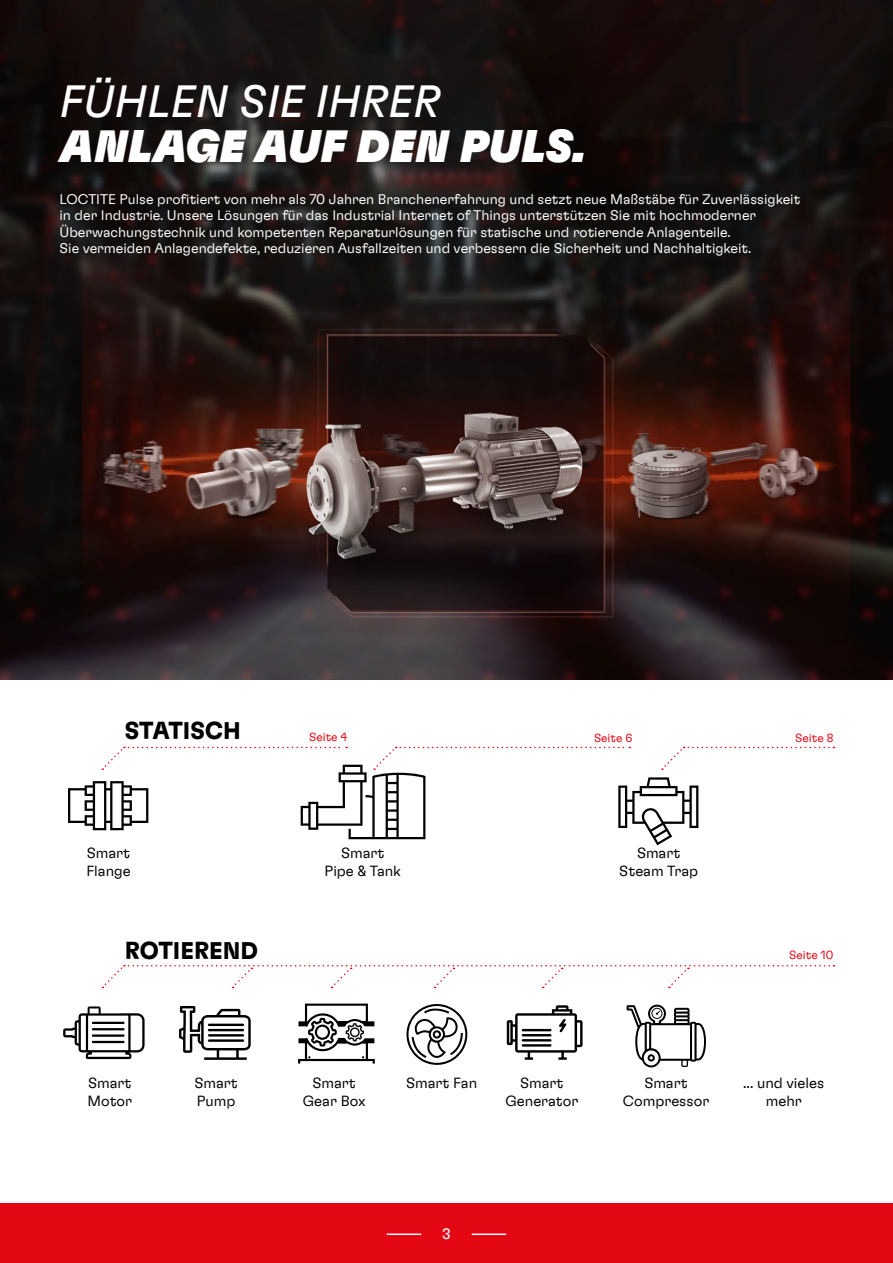
<style>
.page{position:relative;width:893px;height:1263px;background:#fff}
.page>*{position:absolute;margin:0;border:0;box-sizing:border-box;transform-origin:0 0}
.t1{font:45px "Henkel GT Flexa Bl It";color:#fff}
.t2{font:italic 45px "Henkel GT Flexa";color:#fff}
.t3{font:700 24px "Henkel GT Flexa";color:#000}
.t4{font:300 15px/18px "Henkel GT Flexa";color:#000;text-align:center}
.t5{font:15px "Henkel GT Flexa";color:#fff}
.t6{font:300 14.25px/16.5px "Henkel GT Flexa";color:#fff}
.t7{font:300 12px "Henkel GT Flexa";color:#e30613}
</style>
<div class="page">
<img style="left:1px;top:0;width:892px;height:679px">
<svg style="left:102px;top:965px;width:732px;height:23px"></svg>
<svg style="left:63px;top:1006px;width:82px;height:53px"></svg>
<svg style="left:298px;top:1003px;width:77px;height:60px"></svg>
<svg style="left:406px;top:1004px;width:61px;height:61px"></svg>
<svg style="left:507px;top:1005px;width:76px;height:55px"></svg>
<svg style="left:627px;top:1004px;width:79px;height:63px"></svg>
<svg style="left:179px;top:1006px;width:72px;height:54px"></svg>
<svg style="left:68px;top:747px;width:766px;height:98px"></svg>
<div style="left:0;top:1203px;width:893px;height:60px;background:#e30613"></div>
<hr style="left:472px;top:1233px;width:34px;height:2px;background:#fff">
<hr style="left:387px;top:1233px;width:34px;height:2px;background:#fff">
<h1 class="t2" style="left:60px;top:73px;width:382px">FÜHLEN SIE IHRER</h1>
<h1 class="t1" style="left:60px;top:118px;width:529px">ANLAGE AUF DEN PULS.</h1>
<p class="t6" style="left:60px;top:190px;width:742px">LOCTITE Pulse profitiert von mehr als 70 Jahren Branchenerfahrung und setzt neue Maßstäbe für Zuverlässigkeit in der Industrie. Unsere Lösungen für das Industrial Internet of Things unterstützen Sie mit hochmoderner Überwachungstechnik und kompetenten Reparaturlösungen für statische und rotierende Anlagenteile.<br>Sie vermeiden Anlagendefekte, reduzieren Ausfallzeiten und verbessern die Sicherheit und Nachhaltigkeit.</p>
<h2 class="t3" style="left:125px;top:716px;width:118px">STATISCH</h2>
<p class="t7" style="left:309px;top:730px;width:40px">Seite 4</p>
<p class="t7" style="left:594px;top:730px;width:40px">Seite 6</p>
<p class="t7" style="left:795px;top:730px;width:40px">Seite 8</p>
<p class="t4" style="left:86px;top:843px;width:46px;text-align:left">Smart<br>Flange</p>
<p class="t4" style="left:619px;top:843px;width:80px">Smart<br>Steam Trap</p>
<p class="t4" style="left:325px;top:843px;width:78px">Smart<br>Pipe &amp; Tank</p>
<h2 class="t3" style="left:125px;top:935px;width:135px">ROTIEREND</h2>
<p class="t7" style="left:789px;top:948px;width:46px">Seite 10</p>
<p class="t4" style="left:88px;top:1073px;width:46px;text-align:left">Smart<br>Motor</p>
<p class="t4" style="left:195px;top:1073px;width:45px;text-align:left">Smart<br>Pump</p>
<p class="t4" style="left:303px;top:1073px;width:64px">Smart<br>Gear Box</p>
<p class="t4" style="left:406px;top:1073px;width:72px">Smart Fan</p>
<p class="t4" style="left:505px;top:1073px;width:75px">Smart<br>Generator</p>
<p class="t4" style="left:623px;top:1073px;width:88px">Smart<br>Compressor</p>
<p class="t4" style="left:743px;top:1073px;width:83px">... und vieles mehr</p>
<p class="t5" style="left:442px;top:1225px;width:10px">3</p>
</div>
